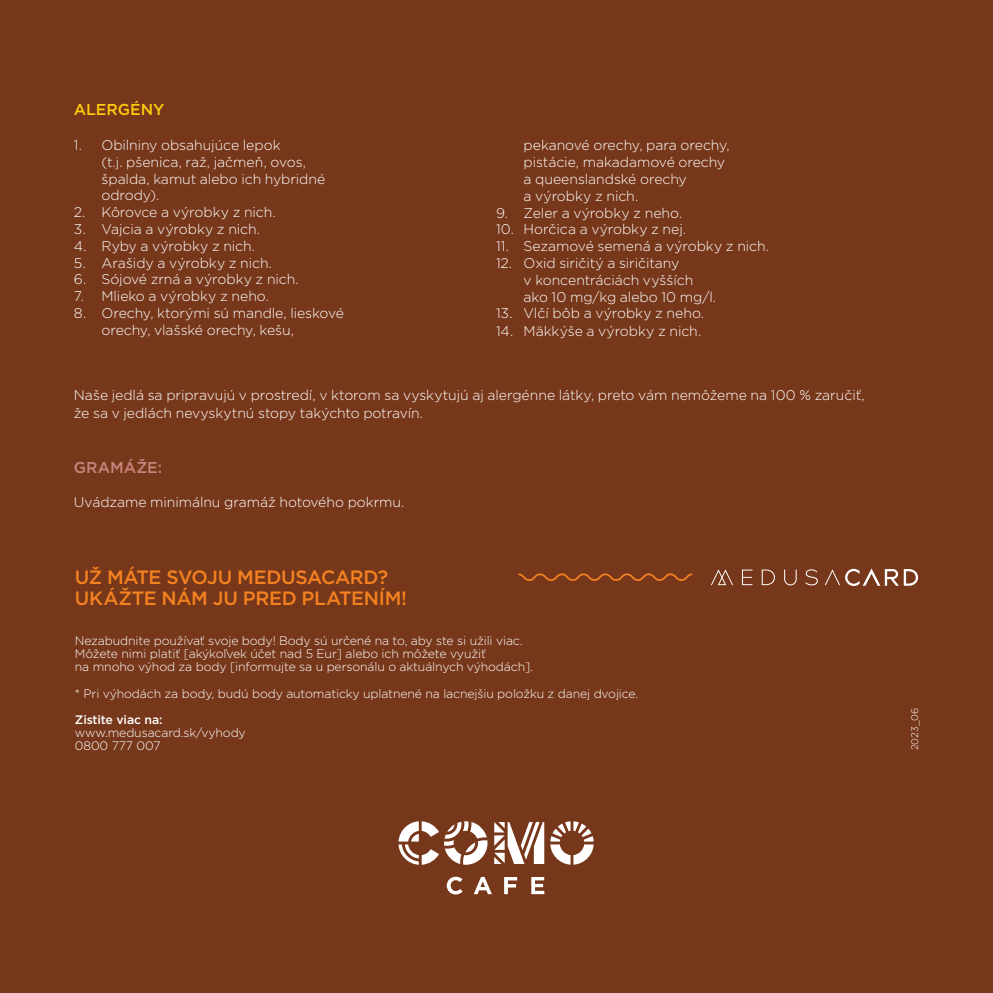
<style>
.page{position:relative;width:993px;height:993px;background:#fff}
.page>*{position:absolute;margin:0;border:0;box-sizing:border-box;transform-origin:0 0}
.t1{font:500 19.25px/21.2px "Gotham";letter-spacing:-.015em;color:#f58220}
.t2{font:500 15.75px "Gotham";color:#fdcb0a}
.t3{font:500 15.75px "Gotham";color:#c8847e}
.t4{font:300 14px/16.8px "Gotham";letter-spacing:-.005em;color:#fff}
.t5{font:300 12.25px/13.3px "Gotham";letter-spacing:-.01em;color:#fff}
.t6{font:500 12.25px "Gotham";letter-spacing:-.01em;color:#fff}
.t7{font:300 9.62px "Gotham";color:#fff}
</style>
<div class="page">
<div style="left:0;top:0;width:992px;height:992px;background:#77371a"></div>
<svg style="left:550px;top:821px;width:43px;height:43px"></svg>
<svg style="left:531px;top:877px;width:13px;height:16px"></svg>
<svg style="left:446px;top:876px;width:16px;height:18px"></svg>
<svg style="left:474px;top:876px;width:17px;height:17px"></svg>
<svg style="left:504px;top:877px;width:13px;height:16px"></svg>
<svg style="left:398px;top:821px;width:89px;height:43px"></svg>
<svg style="left:494px;top:822px;width:50px;height:41px"></svg>
<svg style="left:742px;top:569px;width:10px;height:16px"></svg>
<svg style="left:761px;top:569px;width:13px;height:16px"></svg>
<svg style="left:784px;top:569px;width:12px;height:16px"></svg>
<svg style="left:805px;top:569px;width:12px;height:16px"></svg>
<svg style="left:711px;top:569px;width:22px;height:16px"></svg>
<svg style="left:825px;top:568px;width:92px;height:17px"></svg>
<svg style="left:518px;top:573px;width:175px;height:8px"></svg>
<p class="t2" style="left:74px;top:99px;width:92px">ALERGÉNY</p>
<p class="t4" style="left:101px;top:136px;width:225px;text-indent:-28px">1. Obilniny obsahujúce lepok<br>(t.j. pšenica, raž, jačmeň, ovos, špalda, kamut alebo ich hybridné odrody).</p>
<p class="t4" style="left:74px;top:203px;width:203px">2. Kôrovce a výrobky z nich.</p>
<p class="t4" style="left:74px;top:220px;width:188px">3. Vajcia a výrobky z nich.</p>
<p class="t4" style="left:74px;top:237px;width:183px">4. Ryby a výrobky z nich.</p>
<p class="t4" style="left:74px;top:254px;width:199px">5. Arašidy a výrobky z nich.</p>
<p class="t4" style="left:74px;top:271px;width:226px">6. Sójové zrná a výrobky z nich.</p>
<p class="t4" style="left:74px;top:287px;width:196px">7. Mlieko a výrobky z neho.</p>
<p class="t4" style="left:101px;top:304px;width:244px;text-indent:-28px">8. Orechy, ktorými sú mandle, lieskové orechy, vlašské orechy, kešu,</p>
<p class="t4" style="left:523px;top:136px;width:208px">pekanové orechy, para orechy, pistácie, makadamové orechy a queenslandské orechy<br>a výrobky z nich.</p>
<p class="t4" style="left:496px;top:204px;width:188px">9. Zeler a výrobky z neho.</p>
<p class="t4" style="left:496px;top:220px;width:191px">10. Horčica a výrobky z nej.</p>
<p class="t4" style="left:496px;top:237px;width:274px">11. Sezamové semená a výrobky z nich.</p>
<p class="t4" style="left:523px;top:254px;width:194px;text-indent:-28px">12. Oxid siričitý a siričitany<br>v koncentráciách vyšších ako 10 mg/kg alebo 10 mg/l.</p>
<p class="t4" style="left:496px;top:304px;width:209px">13. Vlčí bôb a výrobky z neho.</p>
<p class="t4" style="left:496px;top:322px;width:207px">14. Mäkkýše a výrobky z nich.</p>
<p class="t4" style="left:74px;top:386px;width:792px;line-height:17.8px">Naše jedlá sa pripravujú v prostredí, v ktorom sa vyskytujú aj alergénne látky, preto vám nemôžeme na 100 % zaručiť, že sa v jedlách nevyskytnú stopy takýchto potravín.</p>
<p class="t3" style="left:74px;top:456px;width:90px">GRAMÁŽE:</p>
<p class="t4" style="left:74px;top:493px;width:332px">Uvádzame minimálnu gramáž hotového pokrmu.</p>
<h1 class="t1" style="left:75px;top:566px;width:333px">UŽ MÁTE SVOJU MEDUSACARD?<br>UKÁŽTE NÁM JU PRED PLATENÍM!</h1>
<p class="t5" style="left:75px;top:633px;width:459px">Nezabudnite používať svoje body! Body sú určené na to, aby ste si užili viac.<br>Môžete nimi platiť [akýkoľvek účet nad 5 Eur] alebo ich môžete využiť<br>na mnoho výhod za body [informujte sa u personálu o aktuálnych výhodách].</p>
<p class="t5" style="left:75px;top:686px;width:564px">* Pri výhodách za body, budú body automaticky uplatnené na lacnejšiu položku z danej dvojice.</p>
<p class="t6" style="left:75px;top:711px;width:89px">Zistite viac na:</p>
<p class="t5" style="left:75px;top:725px;width:172px">www.medusacard.sk/vyhody<br>0800 777 007</p>
<p class="t7" style="left:908px;top:750px;width:44px;rotate:-90deg">2023_06</p>
</div>
